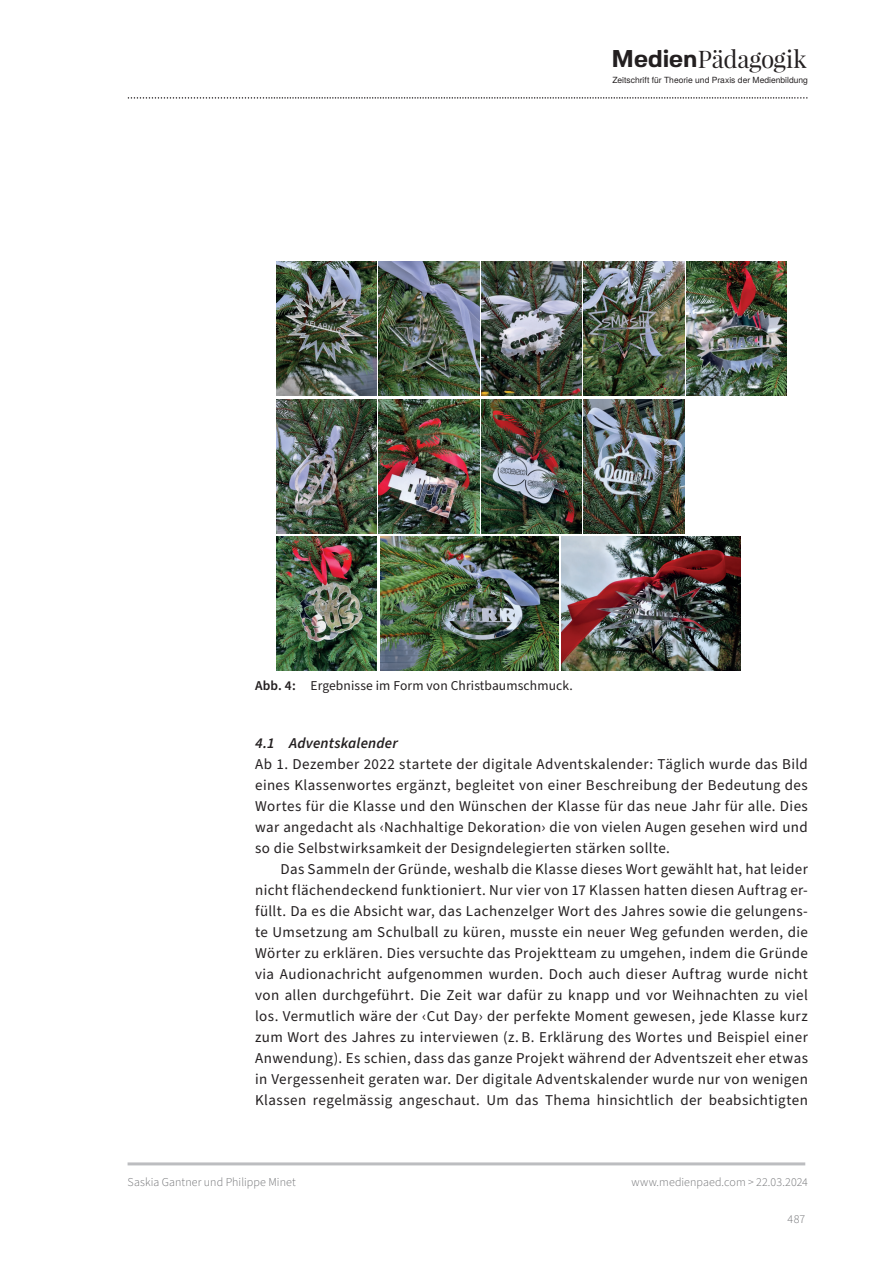
<style>
.page{position:relative;width:893px;height:1263px;background:#fff}
.page>*{position:absolute;margin:0;border:0;box-sizing:border-box;transform-origin:0 0}
.t1{font:24.3px "Playfair Display";letter-spacing:-.015em;color:#231f20}
.mp-text{font:15px/21px "Source Sans Pro";letter-spacing:.025em;color:#231f20;text-align:justify}
.mp-text_ohne_Einzug{font:15px/21px "Source Sans Pro";letter-spacing:.03em;color:#231f20;text-align:justify}
.t2{font:italic 600 15px "Source Sans Pro";letter-spacing:.015em;color:#231f20}
.mp-Abbildungen_Legenden{font:13.5px "Source Sans Pro";letter-spacing:.01em;color:#231f20}
.t3{font:300 12px "Source Sans Pro";letter-spacing:.005em;color:#6c6d70}
.t4{font:8.55px "Te X Gyre Heros";color:#231f20}
.s1{font-family:"Fivo Sans";font-weight:700}
.s2{font-weight:600}
</style>
<div class="page">
<hr style="left:128px;top:1162px;width:677px;height:3px;background:#bcbdc0">
<svg style="left:128px;top:97px;width:679px;height:2px"></svg>
<img style="left:276px;top:262px;width:101px;height:134px">
<img style="left:379px;top:262px;width:100px;height:134px">
<img style="left:481px;top:262px;width:101px;height:134px">
<img style="left:584px;top:262px;width:100px;height:134px">
<img style="left:686px;top:262px;width:101px;height:134px">
<img style="left:276px;top:399px;width:101px;height:134px">
<img style="left:379px;top:399px;width:100px;height:134px">
<img style="left:481px;top:399px;width:101px;height:134px">
<img style="left:584px;top:399px;width:100px;height:134px">
<img style="left:276px;top:537px;width:101px;height:134px">
<img style="left:380px;top:537px;width:179px;height:134px">
<img style="left:562px;top:537px;width:178px;height:134px">
<h1 class="t1" style="left:611px;top:43px;width:197px"><span class="s1">Medien</span>Pädagogik</h1>
<p class="t4" style="left:612px;top:73px;width:197px">Zeitschrift für Theorie und Praxis der Medienbildung</p>
<p class="mp-Abbildungen_Legenden" style="left:255px;top:677px;width:319px"><span class="s2">Abb. 4:</span> Ergebnisse im Form von Christbaumschmuck.</p>
<h3 class="t2" style="left:255px;top:733px;width:144px">4.1 Adventskalender</h3>
<p class="mp-text_ohne_Einzug" style="left:255px;top:754px;width:554px">Ab 1. Dezember 2022 startete der digitale Adventskalender: Täglich wurde das Bild eines Klassenwortes ergänzt, begleitet von einer Beschreibung der Bedeutung des Wortes für die Klasse und den Wünschen der Klasse für das neue Jahr für alle. Dies war angedacht als ‹Nachhaltige Dekoration› die von vielen Augen gesehen wird und so die Selbstwirksamkeit der Designdelegierten stärken sollte.</p>
<p class="mp-text" style="left:255px;top:859px;width:554px;text-indent:26px">Das Sammeln der Gründe, weshalb die Klasse dieses Wort gewählt hat, hat leider nicht flächendeckend funktioniert. Nur vier von 17 Klassen hatten diesen Auftrag er&shy;füllt. Da es die Absicht war, das Lachenzelger Wort des Jahres sowie die gelungens&shy;te Umsetzung am Schulball zu küren, musste ein neuer Weg gefunden werden, die Wörter zu erklären. Dies versuchte das Projektteam zu umgehen, indem die Gründe via Audionachricht aufgenommen wurden. Doch auch dieser Auftrag wurde nicht von allen durchgeführt. Die Zeit war dafür zu knapp und vor Weihnachten zu viel los. Vermutlich wäre der ‹Cut Day› der perfekte Moment gewesen, jede Klasse kurz zum Wort des Jahres zu interviewen (z. B. Erklärung des Wortes und Beispiel einer Anwendung). Es schien, dass das ganze Projekt während der Adventszeit eher etwas in Vergessenheit geraten war. Der digitale Adventskalender wurde nur von wenigen Klassen regelmässig angeschaut. Um das Thema hinsichtlich der beabsichtigten</p>
<p class="t3" style="left:128px;top:1174px;width:170px">Saskia Gantner und Philippe Minet</p>
<p class="t3" style="left:631px;top:1174px;width:178px">www.medienpaed.com &gt; 22.03.2024</p>
<p class="t3" style="left:788px;top:1211px;width:19px">487</p>
</div>
